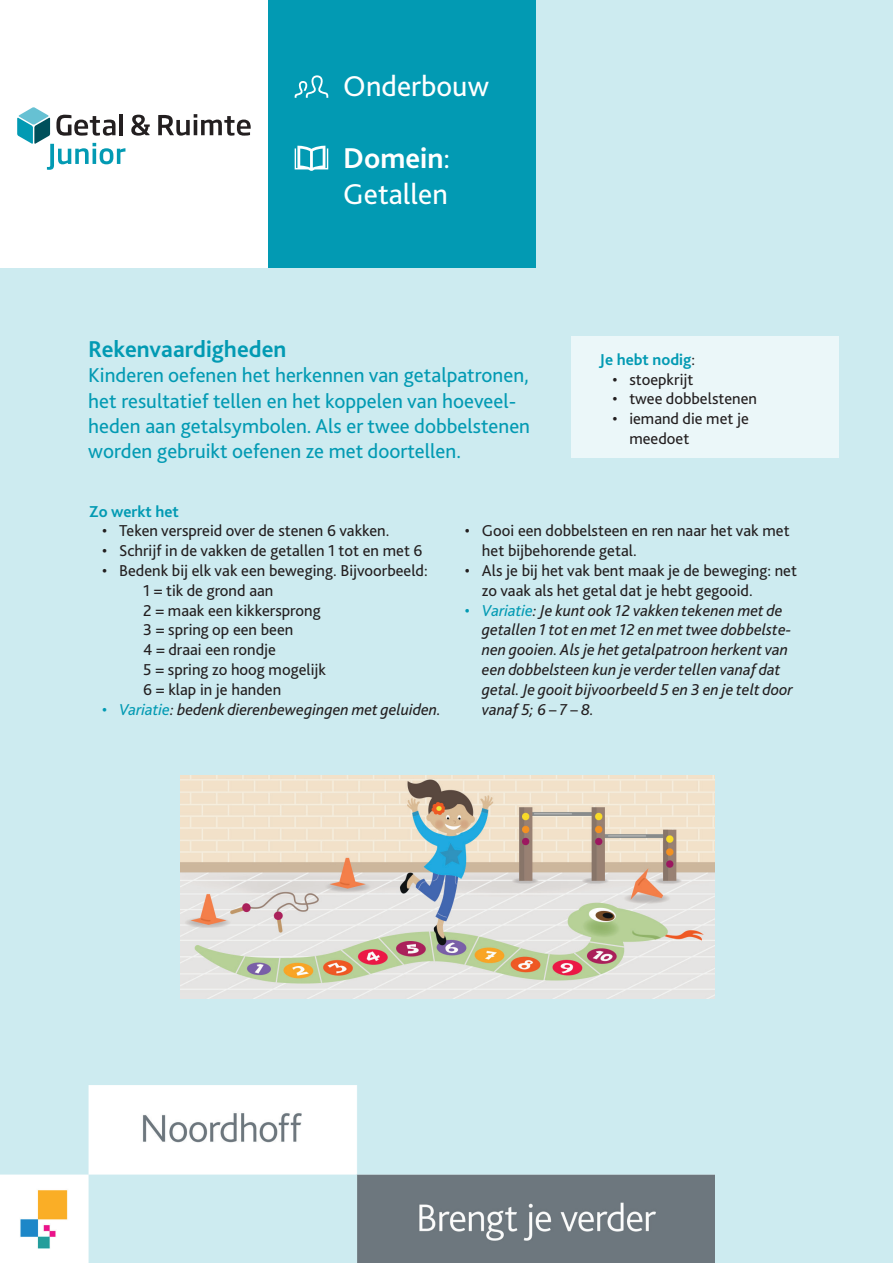
<style>
.page{position:relative;width:893px;height:1263px;background:#cdebf0}
.page>*{position:absolute;margin:0;border:0;box-sizing:border-box;transform-origin:0 0}
.t1{font:30px "Bliss 2";color:#fff}
.t2{font:700 30px "Bliss 2";color:#fff}
.t3{font:700 24px "Bliss 2";color:#029ab3}
.t4{font:21px/25.2px "Bliss 2";color:#029ab3}
.t5{font:16.5px/19.8px "Bliss 2";color:#231f20}
.t6{font:italic 16.5px/19.8px "Bliss 2";color:#231f20}
.t7{font:700 16.5px "Bliss 2";color:#029ab3}
.s1{font-weight:400}
.s2{font-weight:400;color:#231f20}
.s3{color:#029ab3}
</style>
<div class="page">
<div style="left:571px;top:336px;width:268px;height:122px;background:#ebf7f9"></div>
<img style="left:0;top:1085px;width:714px;height:178px">
<div style="left:268px;top:0;width:268px;height:268px;background:#029ab3"></div>
<div style="left:0;top:0;width:268px;height:268px;background:#fff"></div>
<svg style="left:295px;top:146px;width:33px;height:25px"></svg>
<svg style="left:295px;top:75px;width:33px;height:23px"></svg>
<svg style="left:158px;top:114px;width:93px;height:22px"></svg>
<svg style="left:131px;top:115px;width:19px;height:21px"></svg>
<svg style="left:17px;top:107px;width:108px;height:63px"></svg>
<img style="left:180px;top:776px;width:534px;height:222px">
<p class="t1" style="left:343px;top:68px;width:147px">Onderbouw</p>
<p class="t2" style="left:343px;top:140px;width:108px">Domein<span class="s1">:</span></p>
<p class="t1" style="left:343px;top:176px;width:106px">Getallen</p>
<p class="t3" style="left:88px;top:334px;width:200px">Rekenvaardigheden</p>
<p class="t4" style="left:88px;top:362px;width:443px">Kinderen oefenen het herkennen van getalpatronen, het resultatief tellen en het koppelen van hoeveel&shy;heden aan getalsymbolen. Als er twee dobbelstenen worden gebruikt oefenen ze met doortellen.</p>
<p class="t7" style="left:600px;top:349px;width:97px">Je hebt nodig<span class="s2">:</span></p>
<p class="t5" style="left:612px;top:369px;width:83px">• stoepkrijt</p>
<p class="t5" style="left:612px;top:389px;width:146px">• twee dobbelstenen</p>
<p class="t5" style="left:629px;top:408px;width:121px;text-indent:-17px">• iemand die met je meedoet</p>
<p class="t7" style="left:89px;top:501px;width:91px">Zo werkt het</p>
<p class="t5" style="left:102px;top:521px;width:289px">• Teken verspreid over de stenen 6 vakken.</p>
<p class="t5" style="left:102px;top:540px;width:322px">• Schrijf in de vakken de getallen 1 tot en met 6</p>
<p class="t5" style="left:143px;top:560px;width:286px;text-indent:-41px">• Bedenk bij elk vak een beweging. Bijvoorbeeld:<br>1 = tik de grond aan<br>2 = maak een kikkersprong<br>3 = spring op een been<br>4 = draai een rondje<br>5 = spring zo hoog mogelijk<br>6 = klap in je handen</p>
<p class="t6" style="left:102px;top:699px;width:340px"><span class="s3">• Variatie</span>: bedenk dierenbewegingen met geluiden.</p>
<p class="t5" style="left:482px;top:521px;width:309px;text-indent:-17px">• Gooi een dobbelsteen en ren naar het vak met het bijbehorende getal.</p>
<p class="t5" style="left:482px;top:560px;width:317px;text-indent:-17px">• Als je bij het vak bent maak je de beweging: net zo vaak als het getal dat je hebt gegooid.</p>
<p class="t6" style="left:482px;top:600px;width:312px;text-indent:-17px"><span class="s3">• Variatie</span>: Je kunt ook 12 vakken tekenen met de getallen 1 tot en met 12 en met twee dobbelste&shy;nen gooien. Als je het getalpatroon herkent van een dobbelsteen kun je verder tellen vanaf dat getal. Je gooit bijvoorbeeld 5 en 3 en je telt door vanaf 5; 6 – 7 – 8.</p>
</div>
